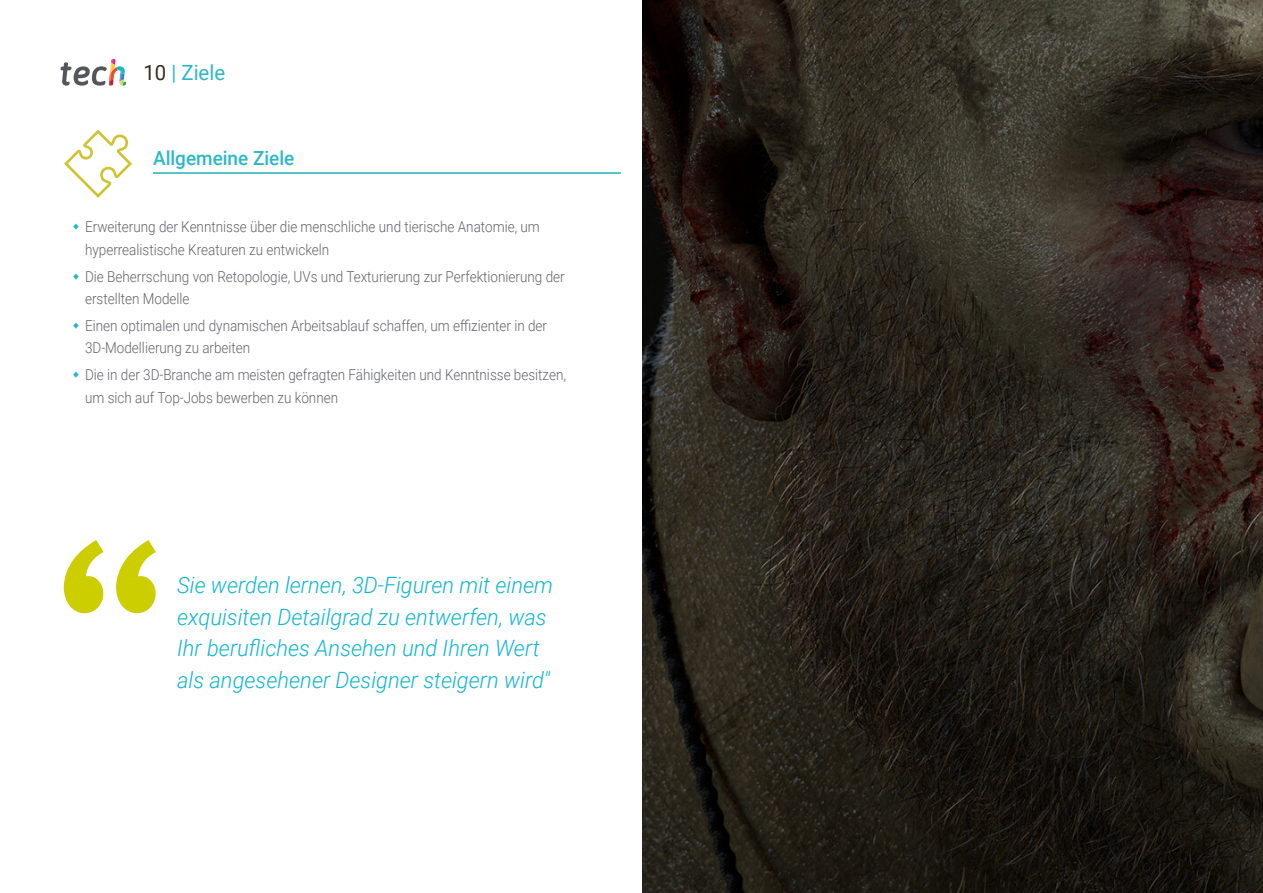
<style>
.page{position:relative;width:1263px;height:893px;background:#fff}
.page>*{position:absolute;margin:0;border:0;box-sizing:border-box;transform-origin:0 0}
.t1{font:italic 300 22.5px/31.5px "Roboto";color:#0fb6cf}
.t2{font:21px "Roboto";color:#2db8c5}
.t3{font:500 19.5px "Roboto";color:#2db8c5}
.t4{font:300 15px/22.5px "Roboto";color:#61646a;scale:.9 1}
.s1{color:#312e20}
</style>
<div class="page">
<hr style="left:153px;top:173px;width:468px;height:1px;background:#2db8c5">
<svg style="left:64px;top:130px;width:68px;height:68px"></svg>
<svg style="left:61px;top:59px;width:65px;height:27px"></svg>
<svg style="left:64px;top:540px;width:92px;height:73px"></svg>
<img style="left:642px;top:0;width:621px;height:893px">
<h2 class="t2" style="left:144px;top:57px;width:83px"><span class="s1">10</span> | Ziele</h2>
<h3 class="t3" style="left:153px;top:144px;width:143px">Allgemeine Ziele</h3>
<p class="t4" style="left:85px;top:215px;width:507px">Erweiterung der Kenntnisse über die menschliche und tierische Anatomie, um hyperrealistische Kreaturen zu entwickeln</p>
<p class="t4" style="left:85px;top:264px;width:534px">Die Beherrschung von Retopologie, UVs und Texturierung zur Perfektionierung der erstellten Modelle</p>
<p class="t4" style="left:85px;top:314px;width:515px">Einen optimalen und dynamischen Arbeitsablauf schaffen, um effizienter in der<br>3D-Modellierung zu arbeiten</p>
<p class="t4" style="left:85px;top:363px;width:536px">Die in der 3D-Branche am meisten gefragten Fähigkeiten und Kenntnisse besitzen, um sich auf Top-Jobs bewerben zu können</p>
<h1 class="t1" style="left:177px;top:568px;width:377px">Sie werden lernen, 3D-Figuren mit einem exquisiten Detailgrad zu entwerfen, was Ihr berufliches Ansehen und Ihren Wert als angesehener Designer steigern wird"</h1>
</div>
